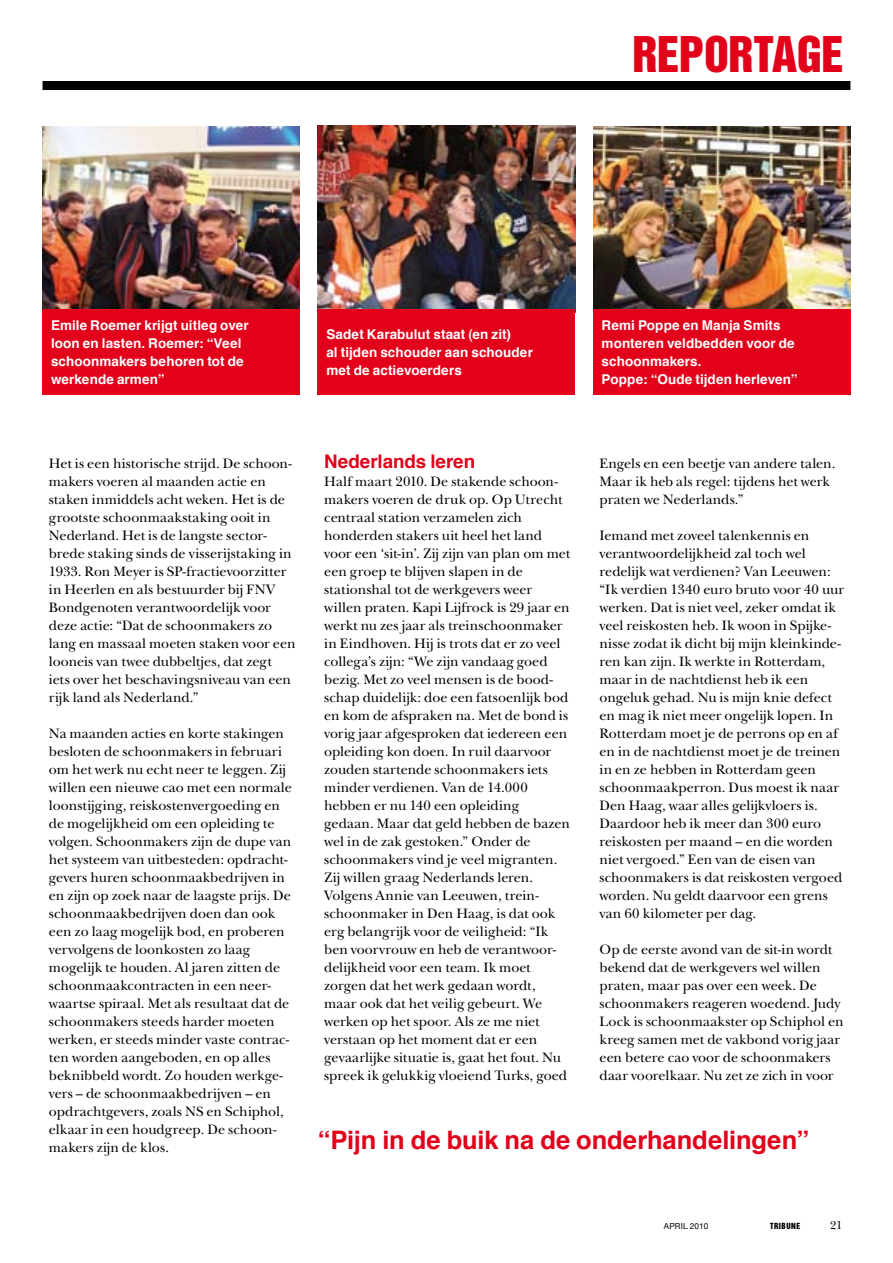
<style>
.page{position:relative;width:893px;height:1263px;background:#fff}
.page>*{position:absolute;margin:0;border:0;box-sizing:border-box;transform-origin:0 0}
.t1{font:45px "Helvetica Inserat LT Std";letter-spacing:-.01em;color:#e2001a}
.t2{font:700 25.5px "Helvetica";color:#e2001a}
.t3{font:700 18.75px "Helvetica";color:#e2001a}
.t4{font:14.25px/18px "New Baskerville Std";color:#000}
.t5{font:700 13.5px/18px "Helvetica";letter-spacing:.005em;color:#fff}
.t6{font:12px "New Baskerville Std";color:#000}
.t7{font:8.25px "Helvetica Neue";letter-spacing:.02em;color:#000}
.t8{font:7.8px "Helvetica Inserat LT Std";letter-spacing:.07em;color:#000}
</style>
<div class="page">
<div style="left:43px;top:81px;width:807px;height:9px;background:#000"></div>
<img style="left:318px;top:126px;width:257px;height:183px">
<img style="left:43px;top:126px;width:257px;height:183px">
<img style="left:593px;top:126px;width:257px;height:183px">
<div style="left:43px;top:309px;width:257px;height:85px;background:#e2001a"></div>
<div style="left:318px;top:309px;width:257px;height:85px;background:#e2001a"></div>
<div style="left:593px;top:309px;width:257px;height:85px;background:#e2001a"></div>
<h1 class="t1" style="left:632px;top:27px;width:213px">REpoRTagE</h1>
<p class="t5" style="left:51px;top:316px;width:199px">Emile Roemer krijgt uitleg over loon en lasten. Roemer: “Veel schoonmakers behoren tot de werkende armen”</p>
<p class="t5" style="left:326px;top:325px;width:208px">Sadet Karabulut staat (en zit)<br>al tijden schouder aan schouder met de actievoerders</p>
<p class="t5" style="left:602px;top:316px;width:198px">Remi Poppe en Manja Smits monteren veldbedden voor de schoonmakers.<br>Poppe: “Oude tijden herleven”</p>
<p class="t4" style="left:49px;top:454px;width:248px">Het is een historische strijd. De schoon&shy;makers voeren al maanden actie en staken inmiddels acht weken. Het is de grootste schoonmaakstaking ooit in Nederland. Het is de langste sector&shy;brede staking sinds de visserijstaking in 1933. Ron Meyer is SP-fractievoorzitter in Heerlen en als bestuurder bij FNV Bondgenoten verantwoordelijk voor deze actie: “Dat de schoonmakers zo lang en massaal moeten staken voor een looneis van twee dubbeltjes, dat zegt iets over het beschavingsniveau van een rijk land als Nederland.”</p>
<p class="t4" style="left:49px;top:724px;width:244px">Na maanden acties en korte stakingen besloten de schoonmakers in februari om het werk nu echt neer te leggen. Zij willen een nieuwe cao met een normale loonstijging, reiskostenvergoeding en de mogelijkheid om een opleiding te volgen. Schoonmakers zijn de dupe van het systeem van uitbesteden: opdracht&shy;gevers huren schoonmaakbedrijven in en zijn op zoek naar de laagste prijs. De schoonmaakbedrijven doen dan ook een zo laag mogelijk bod, en proberen vervolgens de loonkosten zo laag mogelijk te houden. Al jaren zitten de schoonmaakcontracten in een neer&shy;waartse spiraal. Met als resultaat dat de schoonmakers steeds harder moeten werken, er steeds minder vaste contrac&shy;ten worden aangeboden, en op alles beknibbeld wordt. Zo houden werkge&shy;vers – de schoonmaakbedrijven – en opdrachtgevers, zoals NS en Schiphol, elkaar in een houdgreep. De schoon&shy;makers zijn de klos.</p>
<h3 class="t3" style="left:324px;top:446px;width:153px">Nederlands leren</h3>
<p class="t4" style="left:324px;top:472px;width:248px">Half maart 2010. De stakende schoon&shy;makers voeren de druk op. Op Utrecht centraal station verzamelen zich honderden stakers uit heel het land voor een ‘sit-in’. Zij zijn van plan om met een groep te blijven slapen in de stationshal tot de werkgevers weer willen praten. Kapi Lijfrock is 29 jaar en werkt nu zes jaar als treinschoonmaker in Eindhoven. Hij is trots dat er zo veel collega’s zijn: “We zijn vandaag goed bezig. Met zo veel mensen is de bood&shy;schap duidelijk: doe een fatsoenlijk bod en kom de afspraken na. Met de bond is vorig jaar afgesproken dat iedereen een opleiding kon doen. In ruil daarvoor zouden startende schoonmakers iets minder verdienen. Van de 14.000 hebben er nu 140 een opleiding gedaan. Maar dat geld hebben de bazen wel in de zak gestoken.” Onder de schoonmakers vind je veel migranten.<br>Zij willen graag Nederlands leren.<br>Volgens Annie van Leeuwen, trein&shy;schoonmaker in Den Haag, is dat ook erg belangrijk voor de veiligheid: “Ik ben voorvrouw en heb de verantwoor&shy;delijkheid voor een team. Ik moet zorgen dat het werk gedaan wordt, maar ook dat het veilig gebeurt. We werken op het spoor. Als ze me niet verstaan op het moment dat er een gevaarlijke situatie is, gaat het fout. Nu spreek ik gelukkig vloeiend Turks, goed</p>
<p class="t4" style="left:599px;top:454px;width:237px">Engels en een beetje van andere talen.<br>Maar ik heb als regel: tijdens het werk praten we Nederlands.”</p>
<p class="t4" style="left:599px;top:526px;width:246px">Iemand met zoveel talenkennis en verantwoordelijkheid zal toch wel redelijk wat verdienen? Van Leeuwen: “Ik verdien 1340 euro bruto voor 40 uur werken. Dat is niet veel, zeker omdat ik veel reiskosten heb. Ik woon in Spijke&shy;nisse zodat ik dicht bij mijn kleinkinde&shy;ren kan zijn. Ik werkte in Rotterdam, maar in de nachtdienst heb ik een ongeluk gehad. Nu is mijn knie defect en mag ik niet meer ongelijk lopen. In Rotterdam moet je de perrons op en af en in de nachtdienst moet je de treinen in en ze hebben in Rotterdam geen schoonmaakperron. Dus moest ik naar Den Haag, waar alles gelijkvloers is.<br>Daardoor heb ik meer dan 300 euro reiskosten per maand – en die worden niet vergoed.” Een van de eisen van schoonmakers is dat reiskosten vergoed worden. Nu geldt daarvoor een grens van 60 kilometer per dag.</p>
<p class="t4" style="left:599px;top:940px;width:246px">Op de eerste avond van de sit-in wordt bekend dat de werkgevers wel willen praten, maar pas over een week. De schoonmakers reageren woedend. Judy Lock is schoonmaakster op Schiphol en kreeg samen met de vakbond vorig jaar een betere cao voor de schoonmakers daar voorelkaar. Nu zet ze zich in voor</p>
<h2 class="t2" style="left:318px;top:1119px;width:493px">“Pijn in de buik na de onderhandelingen”</h2>
<p class="t7" style="left:664px;top:1221px;width:46px">april 2010</p>
<p class="t8" style="left:770px;top:1221px;width:32px">TRIBUNE</p>
<p class="t6" style="left:830px;top:1218px;width:14px">21</p>
</div>
